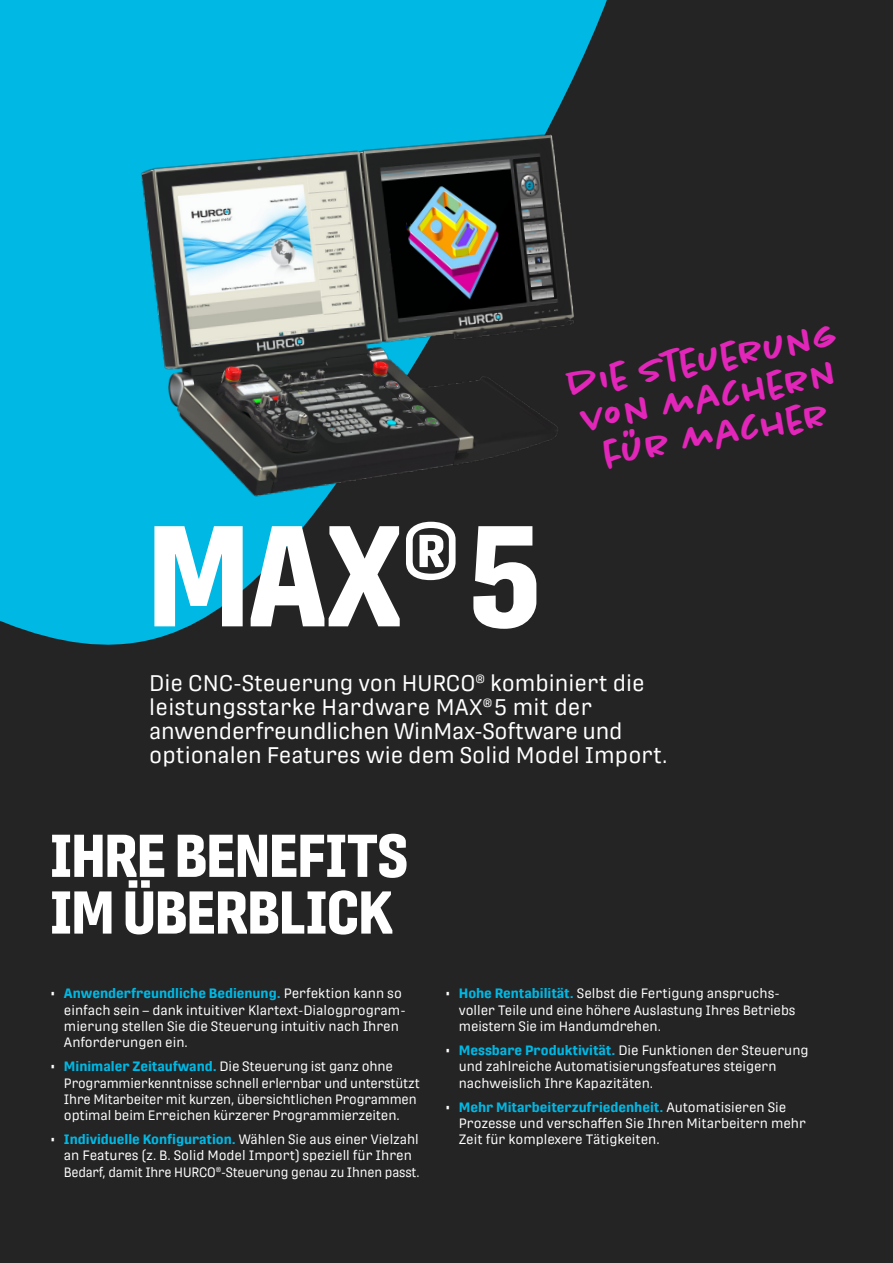
<style>
.page{position:relative;width:893px;height:1263px;background:#242424}
.page>*{position:absolute;margin:0;border:0;box-sizing:border-box;transform-origin:0 0}
.H1___Protipo_Compact_Bold_95_97_2{font:700 142.5px "Protipo Compact";color:#fff}
.H3___Protipo_Compact_Bold_40_37_8{font:700 60px/56.7px "Protipo Compact";letter-spacing:.01em;color:#fff}
.AUSZEICHNUNG_3___Chantal_Medium_26_25{font:500 39px/37.5px "Chantal";color:#e226b9;text-align:center}
.SB_2___Protipo_Light_15_16_2_Gelöst{font:22.5px/24.3px "Protipo";color:#fff}
.t1{font:13.5px/16.2px "Protipo";letter-spacing:-.005em;color:#fff}
.s1{font-family:"Protipo Compact";font-weight:600}
.s2{font-weight:700;color:#00b8e4}
</style>
<div class="page">
<svg style="left:0;top:0;width:607px;height:645px;fill:#00b8e4"></svg>
<img style="left:135px;top:130px;width:460px;height:378px">
<p class="H1___Protipo_Compact_Bold_95_97_2" style="left:149px;top:493px;width:394px">MAX<sup>®</sup> 5</p>
<p class="AUSZEICHNUNG_3___Chantal_Medium_26_25" style="left:565px;top:366px;width:277px;rotate:-10deg">die steuerung von machern für macher</p>
<p class="SB_2___Protipo_Light_15_16_2_Gelöst" style="left:149px;top:670px;width:520px">Die CNC-Steuerung von HURCO<sup>®</sup> kombiniert die leistungsstarke Hardware MAX<sup>®</sup> 5 mit der anwenderfreundlichen WinMax-Software und optionalen Features wie dem Solid Model Import.</p>
<p class="H3___Protipo_Compact_Bold_40_37_8" style="left:51px;top:827px;width:359px">IHRE BENEFITS<br>IM ÜBERBLICK</p>
<p class="t1" style="left:64px;top:985px;width:341px;text-indent:-13px"><span class="s1">•</span> <span class="s2">Anwenderfreundliche Bedienung.</span> Perfektion kann so einfach sein – dank intuitiver Klartext-Dialogprogram&shy;mierung stellen Sie die Steuerung intuitiv nach Ihren Anforderungen ein.</p>
<p class="t1" style="left:64px;top:1058px;width:357px;text-indent:-13px"><span class="s1">•</span> <span class="s2">Minimaler Zeitaufwand.</span> Die Steuerung ist ganz ohne Programmierkenntnisse schnell erlernbar und unterstützt Ihre Mitarbeiter mit kurzen, übersichtlichen Programmen optimal beim Erreichen kürzerer Programmierzeiten.</p>
<p class="t1" style="left:64px;top:1131px;width:357px;text-indent:-13px"><span class="s1">•</span> <span class="s2">Individuelle Konfiguration.</span> Wählen Sie aus einer Vielzahl an Features (z. B. Solid Model Import) speziell für Ihren<br>Bedarf, damit Ihre HURCO<sup>®</sup>-Steuerung genau zu Ihnen passt.</p>
<p class="t1" style="left:459px;top:985px;width:338px;text-indent:-13px"><span class="s1">•</span> <span class="s2">Hohe Rentabilität.</span> Selbst die Fertigung anspruchs&shy;voller Teile und eine höhere Auslastung Ihres Betriebs meistern Sie im Handumdrehen.</p>
<p class="t1" style="left:459px;top:1042px;width:351px;text-indent:-13px"><span class="s1">•</span> <span class="s2">Messbare Produktivität.</span> Die Funktionen der Steuerung und zahlreiche Automatisierungsfeatures steigern nachweislich Ihre Kapazitäten.</p>
<p class="t1" style="left:459px;top:1099px;width:349px;text-indent:-13px"><span class="s1">•</span> <span class="s2">Mehr Mitarbeiterzufriedenheit.</span> Automatisieren Sie<br>Prozesse und verschaffen Sie Ihren Mitarbeitern mehr<br>Zeit für komplexere Tätigkeiten.</p>
</div>
